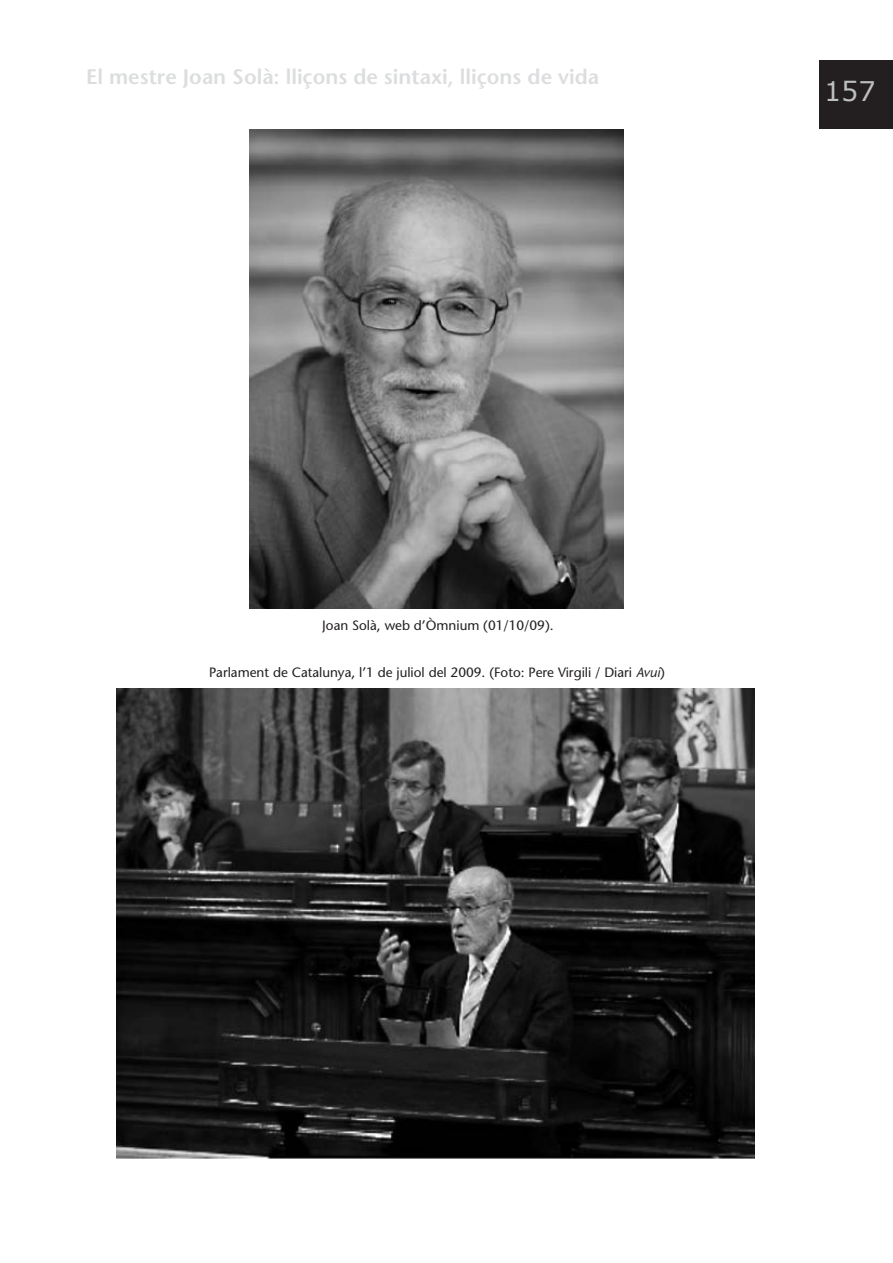
<style>
.page{position:relative;width:893px;height:1263px;background:#fff}
.page>*{position:absolute;margin:0;border:0;box-sizing:border-box;transform-origin:0 0}
.t1{font:27px "Verdana";color:#bcbec0}
.t2{font:600 21px "Stone Sans";color:#dcddde}
.t3{font:13.5px "Stone Sans";color:#231f20}
.s1{font-style:italic}
</style>
<div class="page">
<div style="left:819px;top:61px;width:74px;height:68px;background:#231f20"></div>
<img style="left:250px;top:130px;width:373px;height:479px">
<img style="left:117px;top:689px;width:638px;height:470px">
<h2 class="t2" style="left:86px;top:64px;width:515px">El mestre Joan Solà: lliçons de sintaxi, lliçons de vida</h2>
<h1 class="t1" style="left:824px;top:72px;width:53px">157</h1>
<p class="t3" style="left:322px;top:617px;width:233px">Joan Solà, web d’Òmnium (01/10/09).</p>
<p class="t3" style="left:209px;top:664px;width:457px">Parlament de Catalunya, l’1 de juliol del 2009. (Foto: Pere Virgili / Diari <span class="s1">Avui</span>)</p>
</div>
